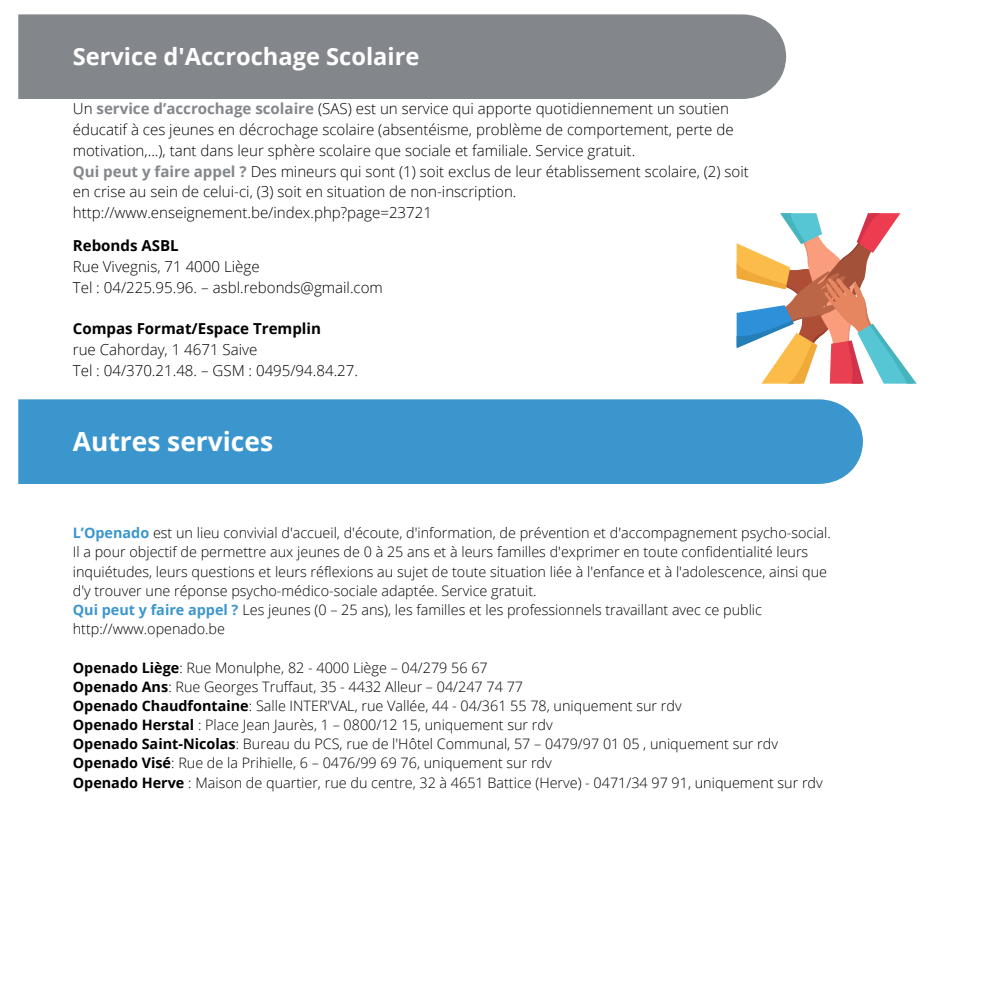
<style>
.page{position:relative;width:1000px;height:1000px;background:#fff}
.page>*{position:absolute;margin:0;border:0;box-sizing:border-box;transform-origin:0 0}
.t1{font:700 26.25px "Open Sans";color:#fff}
.t2{font:700 23.75px "Open Sans";color:#fff}
.t3{font:300 15px/20.8px "Open Sans";color:#000}
.t4{font:700 15px "Open Sans";color:#000}
.t5{font:300 14.5px/19.2px "Open Sans";color:#000}
.s1{font-weight:700;color:#83878b}
.s2{font-weight:700;color:#3b96cd}
.s3{font-weight:700}
</style>
<div class="page">
<div style="left:18px;top:14px;width:768px;height:85px;background:#83878b"></div>
<div style="left:18px;top:399px;width:844px;height:85px;background:#3b96cd"></div>
<svg style="left:736px;top:213px;width:180px;height:170px"></svg>
<p class="t2" style="left:73px;top:39px;width:348px">Service d'Accrochage Scolaire</p>
<p class="t3" style="left:73px;top:98px;width:662px">Un <span class="s1">service d’accrochage scolaire</span> (SAS) est un service qui apporte quotidiennement un soutien éducatif à ces jeunes en décrochage scolaire (absentéisme, problème de comportement, perte de motivation,...), tant dans leur sphère scolaire que sociale et familiale. Service gratuit.</p>
<p class="t3" style="left:73px;top:160px;width:677px"><span class="s1">Qui peut y faire appel ?</span> Des mineurs qui sont (1) soit exclus de leur établissement scolaire, (2) soit en crise au sein de celui-ci, (3) soit en situation de non-inscription. http://www.enseignement.be/index.php?page=23721</p>
<h2 class="t4" style="left:73px;top:235px;width:107px">Rebonds ASBL</h2>
<p class="t3" style="left:73px;top:255px;width:188px">Rue Vivegnis, 71 4000 Liège</p>
<p class="t3" style="left:73px;top:276px;width:311px">Tel : 04/225.95.96. – asbl.rebonds@gmail.com</p>
<p class="t4" style="left:73px;top:318px;width:250px">Compas Format/Espace Tremplin</p>
<p class="t3" style="left:73px;top:338px;width:186px">rue Cahorday, 1 4671 Saive</p>
<p class="t3" style="left:73px;top:359px;width:287px">Tel : 04/370.21.48. – GSM : 0495/94.84.27.</p>
<p class="t1" style="left:73px;top:422px;width:202px">Autres services</p>
<h1 class="t5" style="left:73px;top:523px;width:759px"><span class="s2">L’Openado</span> est un lieu convivial d'accueil, d'écoute, d'information, de prévention et d'accompagnement psycho-social.</h1>
<p class="t5" style="left:73px;top:542px;width:755px">Il a pour objectif de permettre aux jeunes de 0 à 25 ans et à leurs familles d'exprimer en toute confidentialité leurs inquiétudes, leurs questions et leurs réflexions au sujet de toute situation liée à l'enfance et à l'adolescence, ainsi que d'y trouver une réponse psycho-médico-sociale adaptée. Service gratuit.</p>
<p class="t5" style="left:73px;top:599px;width:690px"><span class="s2">Qui peut y faire appel ?</span> Les jeunes (0 – 25 ans), les familles et les professionnels travaillant avec ce public http://www.openado.be</p>
<p class="t5" style="left:73px;top:657px;width:416px"><span class="s3">Openado Liège</span>: Rue Monulphe, 82 - 4000 Liège – 04/279 56 67</p>
<p class="t5" style="left:73px;top:676px;width:451px"><span class="s3">Openado Ans</span>: Rue Georges Truffaut, 35 - 4432 Alleur – 04/247 74 77</p>
<p class="t5" style="left:73px;top:695px;width:610px"><span class="s3">Openado Chaudfontaine</span>: Salle INTER'VAL, rue Vallée, 44 - 04/361 55 78, uniquement sur rdv</p>
<p class="t5" style="left:73px;top:714px;width:481px"><span class="s3">Openado Herstal</span> : Place Jean Jaurès, 1 – 0800/12 15, uniquement sur rdv</p>
<p class="t5" style="left:73px;top:734px;width:706px"><span class="s3">Openado Saint-Nicolas</span>: Bureau du PCS, rue de l'Hôtel Communal, 57 – 0479/97 01 05 , uniquement sur rdv</p>
<p class="t5" style="left:73px;top:753px;width:480px"><span class="s3">Openado Visé</span>: Rue de la Prihielle, 6 – 0476/99 69 76, uniquement sur rdv</p>
<p class="t5" style="left:73px;top:772px;width:751px"><span class="s3">Openado Herve</span> : Maison de quartier, rue du centre, 32 à 4651 Battice (Herve) - 0471/34 97 91, uniquement sur rdv</p>
</div>
